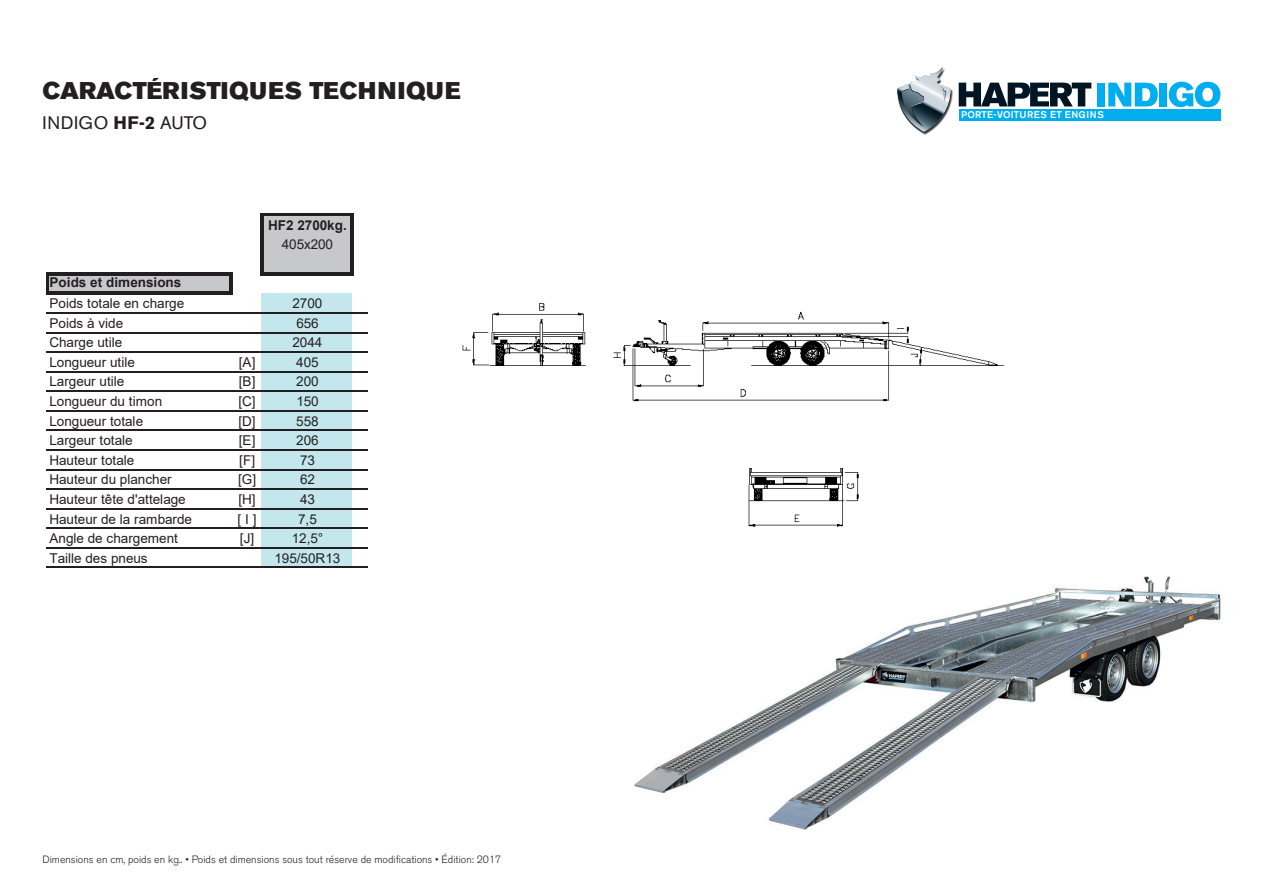
<style>
.page{position:relative;width:1263px;height:893px;background:#fff}
.page>*{position:absolute;margin:0;border:0;box-sizing:border-box;transform-origin:0 0}
.t1{font:24px "Akzidenz Grotesk BE Super";letter-spacing:.02em;color:#231f20}
.t2{font:18px "Akzidenz Grotesk BE";letter-spacing:.02em;color:#231f20}
.t3{font:16.35px/23.7px "Arial";color:#231f20;text-align:justify}
.t4{font:13.5px "Arial";letter-spacing:-.005em;color:#231f20}
.t5{font:700 13.5px "Arial";color:#231f20}
.t6{font:300 10.5px "Akzidenz Grotesk BE";color:#231f20}
.t7{font:500 9.75px "Akzidenz Grotesk BE";letter-spacing:.02em;color:#fff}
.s1{font-weight:700}
</style>
<div class="page">
<img style="left:635px;top:577px;width:585px;height:253px">
<div style="left:1097px;top:83px;width:8px;height:23px;background:#00aeef"></div>
<svg style="left:1108px;top:83px;width:50px;height:23px"></svg>
<div style="left:1159px;top:83px;width:8px;height:23px;background:#00aeef"></div>
<svg style="left:1169px;top:82px;width:51px;height:25px"></svg>
<svg style="left:959px;top:83px;width:132px;height:23px"></svg>
<div style="left:959px;top:109px;width:261px;height:11px;background:#00aeef"></div>
<img style="left:920px;top:89px;width:33px;height:46px">
<svg style="left:897px;top:67px;width:54px;height:65px"></svg>
<div style="left:262px;top:215px;width:90px;height:59px;background:#c7c8ca"></div>
<div style="left:47px;top:274px;width:184px;height:20px;background:#c7c8ca"></div>
<div style="left:262px;top:293px;width:90px;height:20px;background:#c3e7ed"></div>
<div style="left:262px;top:313px;width:90px;height:20px;background:#c3e7ed"></div>
<div style="left:262px;top:333px;width:90px;height:19px;background:#c3e7ed"></div>
<div style="left:262px;top:352px;width:90px;height:20px;background:#c3e7ed"></div>
<div style="left:262px;top:372px;width:90px;height:19px;background:#c3e7ed"></div>
<div style="left:262px;top:391px;width:90px;height:20px;background:#c3e7ed"></div>
<div style="left:262px;top:411px;width:90px;height:20px;background:#c3e7ed"></div>
<div style="left:262px;top:430px;width:90px;height:20px;background:#c3e7ed"></div>
<div style="left:262px;top:450px;width:90px;height:20px;background:#c3e7ed"></div>
<div style="left:262px;top:470px;width:90px;height:19px;background:#c3e7ed"></div>
<div style="left:262px;top:489px;width:90px;height:20px;background:#c3e7ed"></div>
<div style="left:262px;top:509px;width:90px;height:19px;background:#c3e7ed"></div>
<div style="left:262px;top:528px;width:90px;height:20px;background:#c3e7ed"></div>
<div style="left:262px;top:548px;width:90px;height:20px;background:#c3e7ed"></div>
<hr style="left:48px;top:272px;width:185px;height:3px;background:#231f20">
<hr style="left:260px;top:213px;width:3px;height:62px;background:#231f20">
<hr style="left:350px;top:215px;width:3px;height:60px;background:#231f20">
<hr style="left:46px;top:272px;width:2px;height:23px;background:#231f20">
<hr style="left:230px;top:275px;width:3px;height:20px;background:#231f20">
<hr style="left:263px;top:213px;width:90px;height:2px;background:#231f20">
<hr style="left:263px;top:272px;width:90px;height:3px;background:#231f20">
<hr style="left:48px;top:292px;width:185px;height:3px;background:#231f20">
<hr style="left:47px;top:312px;width:321px;height:2px;background:#231f20">
<hr style="left:47px;top:332px;width:321px;height:1px;background:#231f20">
<hr style="left:47px;top:351px;width:321px;height:2px;background:#231f20">
<hr style="left:47px;top:371px;width:321px;height:1px;background:#231f20">
<hr style="left:47px;top:390px;width:321px;height:2px;background:#231f20">
<hr style="left:47px;top:410px;width:321px;height:2px;background:#231f20">
<hr style="left:47px;top:430px;width:321px;height:1px;background:#231f20">
<hr style="left:47px;top:449px;width:321px;height:2px;background:#231f20">
<hr style="left:47px;top:469px;width:321px;height:1px;background:#231f20">
<hr style="left:47px;top:488px;width:321px;height:2px;background:#231f20">
<hr style="left:47px;top:508px;width:321px;height:2px;background:#231f20">
<hr style="left:47px;top:527px;width:321px;height:2px;background:#231f20">
<hr style="left:47px;top:547px;width:321px;height:2px;background:#231f20">
<hr style="left:47px;top:567px;width:321px;height:1px;background:#231f20">
<svg style="left:462px;top:303px;width:542px;height:224px"></svg>
<div style="left:519px;top:440px;width:187px;height:109px;background:#fff"></div>
<h1 class="t1" style="left:43px;top:77px;width:420px">CARACTÉRISTIQUES TECHNIQUE</h1>
<h2 class="t2" style="left:43px;top:112px;width:166px">INDIGO <span class="s1">HF-2</span> AUTO</h2>
<p class="t5" style="left:268px;top:216px;width:80px">HF2 2700kg.</p>
<p class="t4" style="left:282px;top:235px;width:53px">405x200</p>
<p class="t5" style="left:49px;top:273px;width:133px">Poids et dimensions</p>
<p class="t4" style="left:49px;top:294px;width:136px">Poids totale en charge</p>
<p class="t4" style="left:292px;top:294px;width:31px">2700</p>
<p class="t4" style="left:49px;top:314px;width:75px">Poids à vide</p>
<p class="t4" style="left:296px;top:314px;width:24px">656</p>
<p class="t4" style="left:49px;top:333px;width:74px">Charge utile</p>
<p class="t4" style="left:292px;top:333px;width:31px">2044</p>
<p class="t4" style="left:49px;top:353px;width:87px">Longueur utile</p>
<p class="t4" style="left:239px;top:353px;width:18px">[A]</p>
<p class="t4" style="left:296px;top:353px;width:24px">405</p>
<p class="t4" style="left:49px;top:372px;width:76px">Largeur utile</p>
<p class="t4" style="left:239px;top:372px;width:18px">[B]</p>
<p class="t4" style="left:296px;top:372px;width:24px">200</p>
<p class="t4" style="left:49px;top:392px;width:114px">Longueur du timon</p>
<p class="t4" style="left:238px;top:392px;width:19px">[C]</p>
<p class="t4" style="left:296px;top:392px;width:24px">150</p>
<p class="t4" style="left:49px;top:412px;width:95px">Longueur totale</p>
<p class="t4" style="left:238px;top:412px;width:19px">[D]</p>
<p class="t4" style="left:296px;top:412px;width:24px">558</p>
<p class="t4" style="left:49px;top:431px;width:85px">Largeur totale</p>
<p class="t4" style="left:239px;top:431px;width:18px">[E]</p>
<p class="t4" style="left:296px;top:431px;width:24px">206</p>
<p class="t4" style="left:49px;top:451px;width:86px">Hauteur totale</p>
<p class="t4" style="left:239px;top:451px;width:17px">[F]</p>
<p class="t4" style="left:300px;top:451px;width:16px">73</p>
<p class="t4" style="left:49px;top:470px;width:124px">Hauteur du plancher</p>
<p class="t4" style="left:238px;top:470px;width:20px">[G]</p>
<p class="t4" style="left:300px;top:470px;width:16px">62</p>
<p class="t4" style="left:49px;top:490px;width:138px">Hauteur tête d'attelage</p>
<p class="t4" style="left:238px;top:490px;width:19px">[H]</p>
<p class="t4" style="left:300px;top:490px;width:16px">43</p>
<p class="t4" style="left:49px;top:509px;width:144px">Hauteur de la rambarde</p>
<p class="t4" style="left:238px;top:509px;width:21px">[ I ]</p>
<p class="t4" style="left:298px;top:509px;width:20px">7,5</p>
<p class="t4" style="left:49px;top:529px;width:130px">Angle de chargement</p>
<p class="t4" style="left:240px;top:529px;width:16px">[J]</p>
<p class="t4" style="left:292px;top:529px;width:33px">12,5°</p>
<p class="t4" style="left:49px;top:549px;width:100px">Taille des pneus</p>
<p class="t4" style="left:274px;top:549px;width:67px">195/50R13</p>
<p class="t3" style="left:126px;top:358px;width:22px">[B] [C] [D]</p>
<p class="t3" style="left:125px;top:453px;width:25px;text-align:left">[F] [G] [H] [ I ] [J]</p>
<p class="t6" style="left:43px;top:854px;width:460px">Dimensions en cm, poids en kg.. • Poids et dimensions sous tout réserve de modifications • Édition: 2017</p>
<p class="t7" style="left:961px;top:109px;width:144px">PORTE-VOITURES ET ENGINS</p>
</div>
